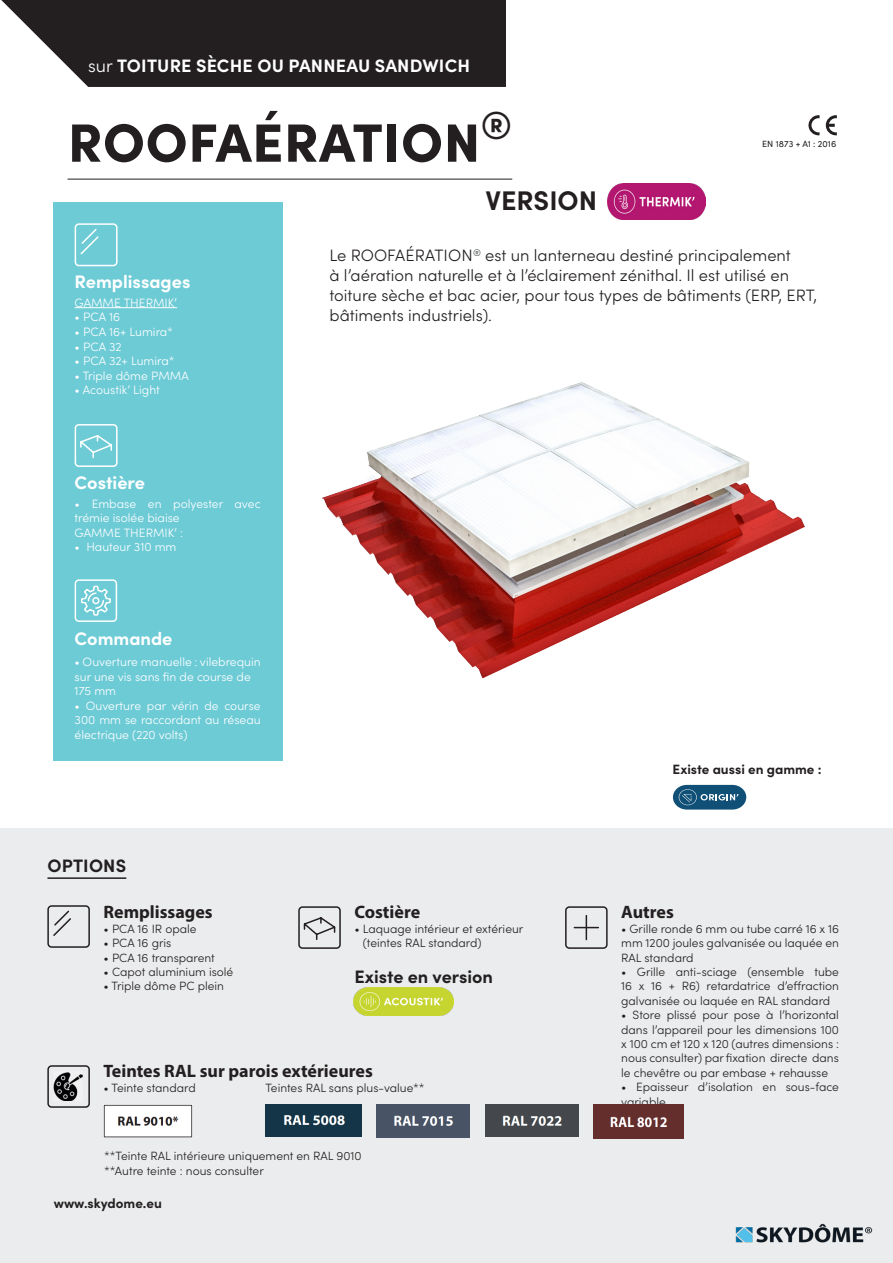
<style>
.page{position:relative;width:893px;height:1263px;background:#fff}
.page>*{position:absolute;margin:0;border:0;box-sizing:border-box;transform-origin:0 0}
._01_-_Titre_produit{font:900 54px "Sofia Pro";letter-spacing:.01em;color:#231f20}
._04_-_Sous_titre{font:700 27px "Sofia Pro";color:#231f20}
.t1{font:700 18.15px "Sofia Pro";color:#fff}
._04_-_Sous_titre-2{font:700 18px "Myriad Pro";color:#231f20}
.t2{font:700 18px "Sofia Pro";letter-spacing:.01em;color:#fff}
._04_-_Sous_titre-3{font:700 18px "Sofia Pro";color:#231f20}
._04_-_Sous_titre_Souligné{font:700 18px "Sofia Pro";letter-spacing:.01em;color:#231f20}
._05_-_Introduction{font:300 16.5px/19.8px "Sofia Pro";color:#231f20}
._04_-_Sous_titre-4{font:700 13.5px "Sofia Pro";color:#231f20}
.t3{font:300 12.15px/14.5px "Sofia Pro";color:#fff}
._06_-_Texte_courant{font:300 12px/14.4px "Sofia Pro";color:#231f20;text-align:justify}
._06_-_Texte_courant-2{font:9px "Sofia Pro";color:#231f20}
.s1{font-weight:300}
</style>
<div class="page">
<div style="left:0;top:828px;width:893px;height:435px;background:#eaeced"></div>
<hr style="left:47px;top:877px;width:79px;height:2px;background:#231f20">
<div style="left:47px;top:905px;width:43px;height:43px;border:2px solid #231f20;border-radius:3px"></div>
<svg style="left:53px;top:910px;width:18px;height:26px"></svg>
<div style="left:298px;top:906px;width:43px;height:43px;border:2px solid #231f20;border-radius:3px"></div>
<svg style="left:303px;top:917px;width:33px;height:23px"></svg>
<div style="left:565px;top:906px;width:43px;height:43px;border:2px solid #231f20;border-radius:3px"></div>
<svg style="left:574px;top:915px;width:24px;height:24px"></svg>
<svg style="left:1px;top:0;width:505px;height:87px;background:#373334"></svg>
<hr style="left:68px;top:179px;width:444px;height:1px;background:#231f20">
<svg style="left:673px;top:785px;width:73px;height:24px;background:#366b8c"></svg>
<img style="left:607px;top:184px;width:98px;height:35px">
<div style="left:53px;top:202px;width:229px;height:558px;background:#6dcbd6"></div>
<hr style="left:75px;top:307px;width:102px;height:1px;background:#fff">
<div style="left:75px;top:223px;width:43px;height:43px;border:2px solid #fff;border-radius:4px"></div>
<svg style="left:80px;top:228px;width:19px;height:27px"></svg>
<div style="left:75px;top:424px;width:43px;height:43px;border:2px solid #fff;border-radius:4px"></div>
<svg style="left:80px;top:435px;width:32px;height:23px"></svg>
<div style="left:75px;top:579px;width:42px;height:43px;border:2px solid #fff;border-radius:3px"></div>
<svg style="left:80px;top:585px;width:31px;height:31px"></svg>
<div style="left:47px;top:1065px;width:43px;height:43px;border:2px solid #231f20;border-radius:3px"></div>
<img style="left:54px;top:1072px;width:28px;height:28px">
<img style="left:104px;top:1104px;width:88px;height:33px">
<img style="left:266px;top:1104px;width:95px;height:33px">
<img style="left:376px;top:1104px;width:94px;height:33px">
<img style="left:485px;top:1104px;width:94px;height:32px">
<img style="left:594px;top:1104px;width:89px;height:35px">
<img style="left:322px;top:382px;width:483px;height:297px">
<svg style="left:808px;top:115px;width:12px;height:20px"></svg>
<svg style="left:826px;top:115px;width:11px;height:20px"></svg>
<img style="left:354px;top:987px;width:99px;height:29px">
<img style="left:735px;top:1223px;width:138px;height:20px">
<p class="t2" style="left:88px;top:52px;width:383px"><span class="s1">sur</span> TOITURE SÈCHE OU PANNEAU SANDWICH</p>
<p class="_01_-_Titre_produit" style="left:68px;top:100px;width:446px">ROOFAÉRATION<sup>®</sup></p>
<p class="_04_-_Sous_titre" style="left:485px;top:180px;width:113px">VERSION</p>
<p class="_06_-_Texte_courant-2" style="left:762px;top:137px;width:76px">EN 1873 + A1 : 2016</p>
<p class="t1" style="left:75px;top:268px;width:117px">Remplissages</p>
<p class="t3" style="left:75px;top:295px;width:104px">GAMME THERMIK’</p>
<p class="t3" style="left:75px;top:309px;width:47px">• PCA 16</p>
<p class="t3" style="left:75px;top:324px;width:100px">• PCA 16+ Lumira*</p>
<p class="t3" style="left:75px;top:338px;width:48px">• PCA 32</p>
<p class="t3" style="left:75px;top:353px;width:101px">• PCA 32+ Lumira*</p>
<p class="t3" style="left:75px;top:367px;width:116px">• Triple dôme PMMA</p>
<p class="t3" style="left:75px;top:382px;width:87px">• Acoustik’ Light</p>
<p class="t1" style="left:75px;top:468px;width:72px">Costière</p>
<p class="t3" style="left:75px;top:495px;width:188px">• Embase en polyester avec trémie isolée biaise</p>
<p class="t3" style="left:75px;top:524px;width:110px">GAMME THERMIK’ :</p>
<p class="t3" style="left:75px;top:539px;width:103px">• Hauteur 310 mm</p>
<p class="t1" style="left:75px;top:625px;width:99px">Commande</p>
<p class="t3" style="left:75px;top:654px;width:188px">• Ouverture manuelle : vilebrequin sur une vis sans fin de course de</p>
<p class="t3" style="left:75px;top:683px;width:43px">175 mm</p>
<p class="t3" style="left:75px;top:697px;width:188px;text-align:justify">• Ouverture par vérin de course 300 mm se raccordant au réseau électrique (220 volts)</p>
<p class="_05_-_Introduction" style="left:329px;top:245px;width:489px">Le ROOFAÉRATION<sup>®</sup> est un lanterneau destiné principalement<br>à l’aération naturelle et à l’éclairement zénithal. Il est utilisé en toiture sèche et bac acier, pour tous types de bâtiments (ERP, ERT, bâtiments industriels).</p>
<p class="_04_-_Sous_titre-4" style="left:673px;top:759px;width:150px">Existe aussi en gamme :</p>
<p class="_04_-_Sous_titre_Souligné" style="left:47px;top:852px;width:80px">OPTIONS</p>
<p class="_04_-_Sous_titre-2" style="left:104px;top:901px;width:111px">Remplissages</p>
<p class="_06_-_Texte_courant" style="left:104px;top:921px;width:95px">• PCA 16 IR opale</p>
<p class="_06_-_Texte_courant" style="left:104px;top:935px;width:69px">• PCA 16 gris</p>
<p class="_06_-_Texte_courant" style="left:104px;top:949px;width:113px">• PCA 16 transparent</p>
<p class="_06_-_Texte_courant" style="left:104px;top:964px;width:131px">• Capot aluminium isolé</p>
<p class="_06_-_Texte_courant" style="left:104px;top:978px;width:122px">• Triple dôme PC plein</p>
<p class="_04_-_Sous_titre-2" style="left:354px;top:901px;width:67px">Costière</p>
<p class="_06_-_Texte_courant" style="left:363px;top:921px;width:162px;text-indent:-9px">• Laquage intérieur et extérieur (teintes RAL standard)</p>
<p class="_04_-_Sous_titre-3" style="left:354px;top:963px;width:140px">Existe en version</p>
<p class="_04_-_Sous_titre-2" style="left:104px;top:1059px;width:271px">Teintes RAL sur parois extérieures</p>
<p class="_06_-_Texte_courant" style="left:104px;top:1080px;width:94px">• Teinte standard</p>
<p class="_06_-_Texte_courant" style="left:266px;top:1080px;width:161px">Teintes RAL sans plus-value**</p>
<p class="_06_-_Texte_courant" style="left:104px;top:1148px;width:259px">**Teinte RAL intérieure uniquement en RAL 9010</p>
<p class="_06_-_Texte_courant" style="left:104px;top:1162px;width:161px">**Autre teinte : nous consulter</p>
<p class="_04_-_Sous_titre-4" style="left:54px;top:1193px;width:110px">www.skydome.eu</p>
<p class="_04_-_Sous_titre-2" style="left:621px;top:901px;width:54px">Autres</p>
<p class="_06_-_Texte_courant" style="left:621px;top:921px;width:219px">• Grille ronde 6 mm ou tube carré 16 x 16 mm 1200 joules galvanisée ou laquée en RAL standard</p>
<p class="_06_-_Texte_courant" style="left:621px;top:964px;width:219px">• Grille anti-sciage (ensemble tube 16 x 16 + R6) retardatrice d’effraction galvanisée ou laquée en RAL standard</p>
<p class="_06_-_Texte_courant" style="left:621px;top:1007px;width:219px">• Store plissé pour pose à l’horizontal dans l’appareil pour les dimensions 100 x 100 cm et 120 x 120 (autres dimensions : nous consulter) par fixation directe dans le chevêtre ou par embase + rehausse</p>
<p class="_06_-_Texte_courant" style="left:621px;top:1079px;width:219px">• Epaisseur d’isolation en sous-face variable</p>
</div>
